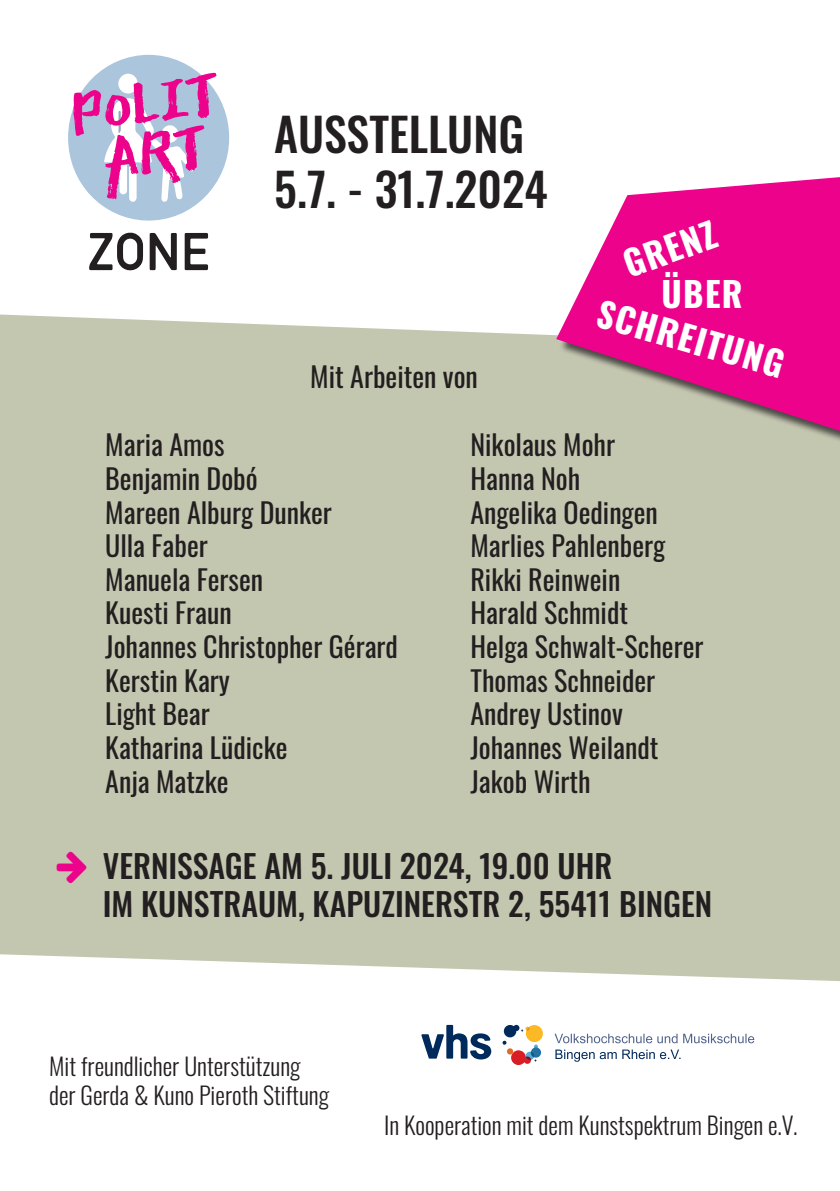
<style>
.page{position:relative;width:840px;height:1191px;background:#fff}
.page>*{position:absolute;margin:0;border:0;box-sizing:border-box;transform-origin:0 0}
.t1{font:500 46px/55.2px "Oswald";color:#231f20}
.t2{font:700 34.6px "Oswald";color:#fff}
.t3{font:500 32px/38.4px "Oswald";color:#231f20}
.t4{font:28px/33.6px "Oswald";color:#231f20}
.t5{font:300 24px/28.8px "Oswald";color:#231f20}
</style>
<div class="page">
<div style="left:0;top:314px;width:839px;height:667px;background:#c4c7b0"></div>
<svg style="left:421px;top:1025px;width:70px;height:34px"></svg>
<svg style="left:502px;top:1024px;width:40px;height:41px"></svg>
<svg style="left:555px;top:1049px;width:125px;height:12px"></svg>
<svg style="left:554px;top:1033px;width:199px;height:10px"></svg>
<svg style="left:149px;top:233px;width:28px;height:37px"></svg>
<svg style="left:184px;top:233px;width:24px;height:37px"></svg>
<svg style="left:89px;top:232px;width:54px;height:39px"></svg>
<svg style="left:68px;top:55px;width:161px;height:166px"></svg>
<div style="left:558px;top:170px;width:281px;height:314px;background:#231f20;opacity:.75"></div>
<svg style="left:556px;top:177px;width:283px;height:254px;background:#e5409d"></svg>
<svg style="left:57px;top:851px;width:29px;height:31px"></svg>
<h1 class="t1" style="left:274px;top:102px;width:275px">AUSSTELLUNG<br>5.7. - 31.7.2024</h1>
<p class="t4" style="left:310px;top:357px;width:169px">Mit Arbeiten von</p>
<p class="t2" style="left:618px;top:248px;width:98px;rotate:-20deg">GRENZ</p>
<p class="t2" style="left:661px;top:276px;width:83px">ÜBER</p>
<p class="t2" style="left:602px;top:294px;width:194px;rotate:16deg">SCHREITUNG</p>
<p class="t4" style="left:105px;top:425px;width:294px">Maria Amos<br>Benjamin Dobó<br>Mareen Alburg Dunker<br>Ulla Faber<br>Manuela Fersen<br>Kuesti Fraun<br>Johannes Christopher Gérard<br>Kerstin Kary<br>Light Bear<br>Katharina Lüdicke<br>Anja Matzke</p>
<p class="t4" style="left:470px;top:425px;width:234px">Nikolaus Mohr<br>Hanna Noh<br>Angelika Oedingen<br>Marlies Pahlenberg<br>Rikki Reinwein<br>Harald Schmidt<br>Helga Schwalt-Scherer<br>Thomas Schneider<br>Andrey Ustinov<br>Johannes Weilandt<br>Jakob Wirth</p>
<p class="t3" style="left:103px;top:843px;width:610px">VERNISSAGE AM 5. JULI 2024, 19.00 UHR<br>IM KUNSTRAUM, KAPUZINERSTR 2, 55411 BINGEN</p>
<p class="t5" style="left:49px;top:1049px;width:281px">Mit freundlicher Unterstützung der Gerda &amp; Kuno Pieroth Stiftung</p>
<p class="t5" style="left:384px;top:1107px;width:415px">In Kooperation mit dem Kunstspektrum Bingen e.V.</p>
</div>
